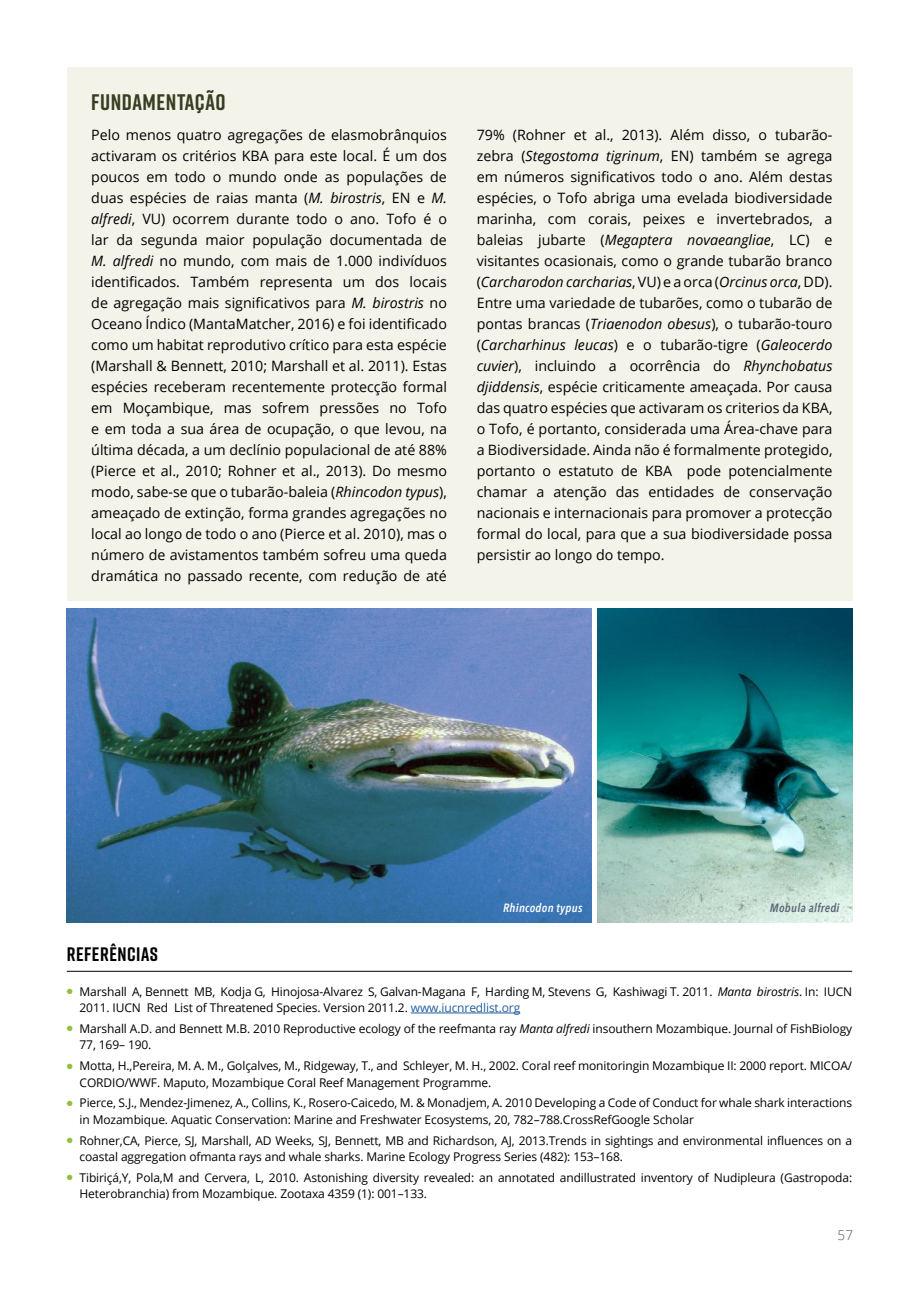
<style>
.page{position:relative;width:919px;height:1289px;background:#fff}
.page>*{position:absolute;margin:0;border:0;box-sizing:border-box;transform-origin:0 0}
.t1{font:700 22.5px "Rift";letter-spacing:.025em;color:#373e21}
.t2{font:700 19.5px "Rift";letter-spacing:.025em;color:#000}
.t3{font:14.25px/21px "Open Sans";color:#000;text-align:justify}
.t4{font:300 13.5px "Open Sans";color:#58595b}
.t5{font:12px/16.5px "Open Sans";letter-spacing:-.01em;color:#000}
.t6{font:italic 600 12px "Avenir Next Condensed";letter-spacing:.025em;color:#fff}
.t7{font:italic 600 12px "Avenir Next Condensed";letter-spacing:.025em;color:#5b6776}
.s1{font-style:italic}
.s2{color:#91c03e}
.s3{color:#215e9e}
</style>
<div class="page">
<div style="left:67px;top:67px;width:785px;height:533px;background:#f4f3e9"></div>
<hr style="left:411px;top:1012px;width:109px;height:1px;background:#215e9e">
<hr style="left:67px;top:970px;width:785px;height:1px;background:#000">
<img style="left:67px;top:608px;width:524px;height:314px">
<img style="left:597px;top:608px;width:255px;height:314px">
<h1 class="t1" style="left:91px;top:86px;width:136px">FUNDAMENTAÇÃO</h1>
<p class="t3" style="left:91px;top:123px;width:357px">Pelo menos quatro agregações de elasmobrânquios activaram os critérios KBA para este local. É um dos poucos em todo o mundo onde as populações de duas espécies de raias manta (<span class="s1">M. birostris</span>, EN e <span class="s1">M. alfredi</span>, VU) ocorrem durante todo o ano. Tofo é o lar da segunda maior população documentada de <span class="s1">M. alfredi</span> no mundo, com mais de 1.000 indivíduos identificados. Também representa um dos locais de agregação mais significativos para <span class="s1">M. birostris</span> no Oceano Índico (MantaMatcher, 2016) e foi identificado como um habitat reprodutivo crítico para esta espécie (Marshall &amp; Bennett, 2010; Marshall et al. 2011). Estas espécies receberam recentemente protecção formal em Moçambique, mas sofrem pressões no Tofo e em toda a sua área de ocupação, o que levou, na última década, a um declínio populacional de até 88% (Pierce et al., 2010; Rohner et al., 2013). Do mesmo modo, sabe-se que o tubarão-baleia (<span class="s1">Rhincodon typus</span>), ameaçado de extinção, forma grandes agregações no local ao longo de todo o ano (Pierce et al. 2010), mas o número de avistamentos também sofreu uma queda dramática no passado recente, com redução de até</p>
<p class="t3" style="left:476px;top:123px;width:357px">79% (Rohner et al., 2013). Além disso, o tubarão&shy;zebra (<span class="s1">Stegostoma tigrinum</span>, EN) também se agrega em números significativos todo o ano. Além destas espécies, o Tofo abriga uma evelada biodiversidade marinha, com corais, peixes e invertebrados, a baleias jubarte (<span class="s1">Megaptera novaeangliae</span>, LC) e visitantes ocasionais, como o grande tubarão branco (<span class="s1">Carcharodon carcharias</span>, VU) e a orca (<span class="s1">Orcinus orca</span>, DD).<br>Entre uma variedade de tubarões, como o tubarão de pontas brancas (<span class="s1">Triaenodon obesus</span>), o tubarão-touro (<span class="s1">Carcharhinus leucas</span>) e o tubarão-tigre (<span class="s1">Galeocerdo cuvier</span>), incluindo a ocorrência do <span class="s1">Rhynchobatus djiddensis</span>, espécie criticamente ameaçada. Por causa das quatro espécies que activaram os criterios da KBA, o Tofo, é portanto, considerada uma Área-chave para a Biodiversidade. Ainda não é formalmente protegido, portanto o estatuto de KBA pode potencialmente chamar a atenção das entidades de conservação nacionais e internacionais para promover a protecção formal do local, para que a sua biodiversidade possa persistir ao longo do tempo.</p>
<h2 class="t2" style="left:67px;top:939px;width:93px">REFERÊNCIAS</h2>
<p class="t6" style="left:503px;top:900px;width:81px">Rhincodon typus</p>
<p class="t7" style="left:769px;top:900px;width:71px">Mobula alfredi</p>
<p class="t5" style="left:80px;top:982px;width:774px;text-indent:-13px"><span class="s2">●</span> Marshall A, Bennett MB, Kodja G, Hinojosa-Alvarez S, Galvan-Magana F, Harding M, Stevens G, Kashiwagi T. 2011. <span class="s1">Manta birostris</span>. In: IUCN<br>2011. IUCN Red List of Threatened Species. Version 2011.2. <span class="s3">www.iucnredlist.org</span></p>
<p class="t5" style="left:80px;top:1019px;width:774px;text-indent:-13px"><span class="s2">●</span> Marshall A.D. and Bennett M.B. 2010 Reproductive ecology of the reefmanta ray <span class="s1">Manta alfredi</span> insouthern Mozambique. Journal of FishBiology<br>77, 169– 190.</p>
<p class="t5" style="left:80px;top:1057px;width:774px;text-indent:-13px"><span class="s2">●</span> Motta, H.,Pereira, M. A. M., Golçalves, M., Ridgeway, T., and Schleyer, M. H., 2002. Coral reef monitoringin Mozambique II: 2000 report. MICOA/<br>CORDIO/WWF. Maputo, Mozambique Coral Reef Management Programme.</p>
<p class="t5" style="left:80px;top:1094px;width:774px;text-indent:-13px"><span class="s2">●</span> Pierce, S.J., Mendez-Jimenez, A., Collins, K., Rosero-Caicedo, M. &amp; Monadjem, A. 2010 Developing a Code of Conduct for whale shark interactions in Mozambique. Aquatic Conservation: Marine and Freshwater Ecosystems, 20, 782–788.CrossRefGoogle Scholar</p>
<p class="t5" style="left:80px;top:1131px;width:774px;text-indent:-13px"><span class="s2">●</span> Rohner,CA, Pierce, SJ, Marshall, AD Weeks, SJ, Bennett, MB and Richardson, AJ, 2013.Trends in sightings and environmental influences on a coastal aggregation ofmanta rays and whale sharks. Marine Ecology Progress Series (482): 153–168.</p>
<p class="t5" style="left:80px;top:1168px;width:774px;text-indent:-13px"><span class="s2">●</span> Tibiriçá,Y, Pola,M and Cervera, L, 2010. Astonishing diversity revealed: an annotated andillustrated inventory of Nudipleura (Gastropoda:<br>Heterobranchia) from Mozambique. Zootaxa 4359 (1): 001–133.</p>
<p class="t4" style="left:837px;top:1226px;width:17px">57</p>
</div>
